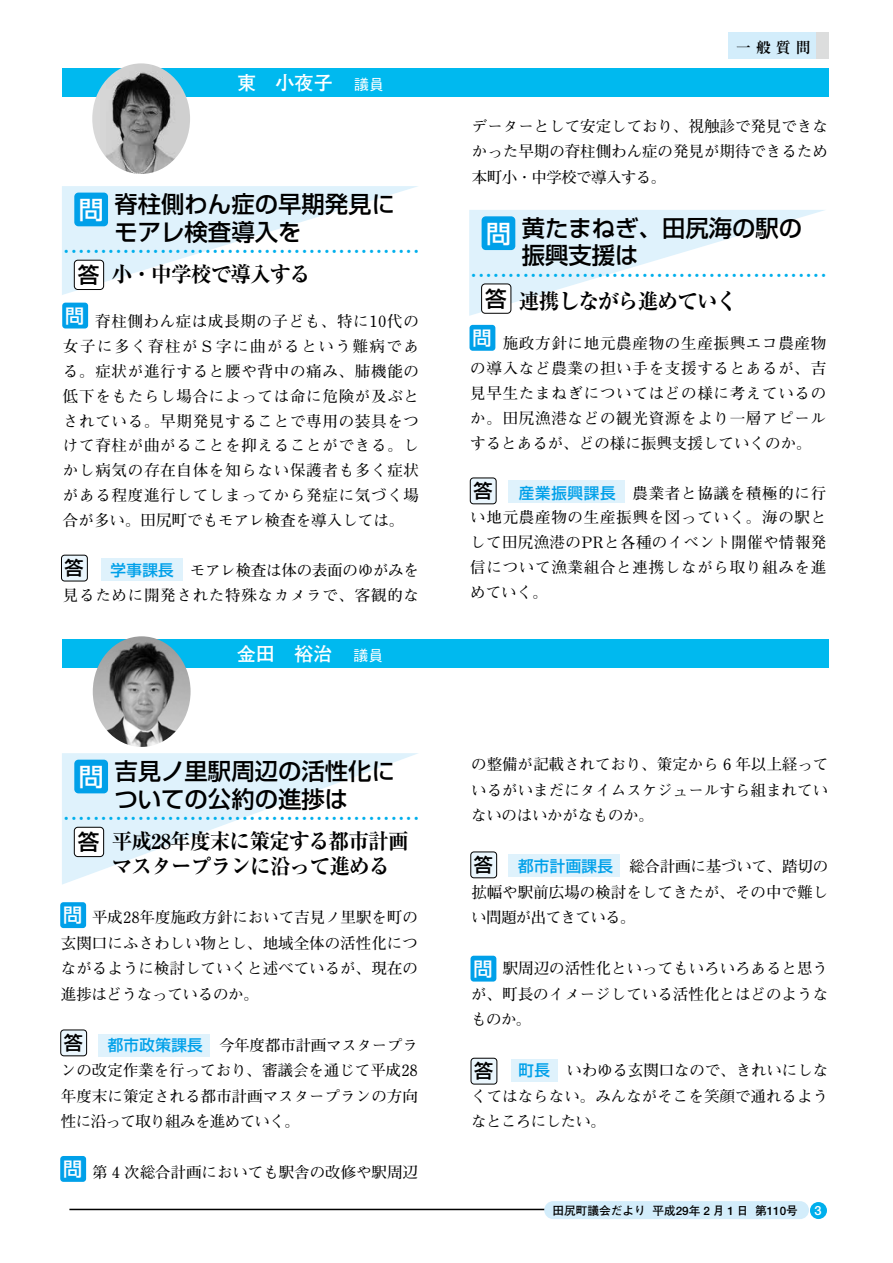
<style>
.page{position:relative;width:893px;height:1263px;background:#fff}
.page>*{position:absolute;margin:0;border:0;box-sizing:border-box;transform-origin:0 0}
.t1{font:500 24.9px "Shin Go";color:#fff}
.t2{font:500 23.4px/27.6px "Shin Go";color:#000}
.t3{font:700 expanded 21.3px/25.5px "Ryumin";letter-spacing:-.04em;color:#000}
.t4{font:700 19.2px "Futo Go B101";color:#fff}
.t5{font:500 19.2px "Shin Go";color:#fff}
.t6{font:500 19.2px "Shin Go";color:#000}
.t7{font:700 15.45px/24.9px "Futo Min A101 Pro";color:#000;text-align:justify}
.t8{font:700 15.45px/24.9px "Futo Min A101 Pro";letter-spacing:.045em;color:#000}
.t9{font:700 14.85px "Futo Go B101";color:#00afec}
.t10{font:700 14.85px "Ryumin";color:#000}
.t11{font:700 12.75px "Futo Go B101";color:#fff}
.t12{font:700 11.7px "Futo Go B101";color:#000}
.s1{font-family:"Gothic BBB";font-weight:500;font-size:14.85px}
.s2{font-family:"Shin Go";font-weight:500;font-stretch:normal;font-size:21.75px}
.s3{font-family:"Shin Go Pro";font-weight:500;color:#00a0e9}
</style>
<div class="page">
<div style="left:101px;top:558px;width:82px;height:23px;background:#dff2fc"></div>
<div style="left:98px;top:1034px;width:112px;height:23px;background:#dff2fc"></div>
<div style="left:508px;top:854px;width:112px;height:23px;background:#dff2fc"></div>
<div style="left:511px;top:1059px;width:46px;height:23px;background:#dff2fc"></div>
<div style="left:509px;top:481px;width:116px;height:22px;background:#dff2fc"></div>
<hr style="left:69px;top:1209px;width:488px;height:1px;background:#000">
<div style="left:810px;top:1202px;width:17px;height:17px;background:#00afec;border-radius:50%"></div>
<div style="left:544px;top:1201px;width:265px;height:18px;background:#d3edfb;border-radius:9px"></div>
<div style="left:816px;top:33px;width:12px;height:26px;background:#dcdddd"></div>
<div style="left:728px;top:33px;width:88px;height:26px;background:#d3edfb"></div>
<svg style="left:62px;top:186px;width:356px;height:109px"></svg>
<div style="left:74px;top:193px;width:34px;height:33px;background:#00a0e9;border-radius:4px"></div>
<div style="left:74px;top:260px;width:30px;height:29px;background:#fff;border-radius:4px"></div>
<div style="left:74px;top:260px;width:30px;height:30px;border:1px solid #000;border-radius:4px"></div>
<div style="left:60px;top:902px;width:26px;height:26px;background:#00a0e9;border-radius:3px"></div>
<div style="left:470px;top:956px;width:26px;height:25px;background:#00a0e9;border-radius:3px"></div>
<div style="left:60px;top:1156px;width:26px;height:26px;background:#00a0e9;border-radius:3px"></div>
<div style="left:61px;top:555px;width:26px;height:26px;background:#eaf6fd;border-radius:3px"></div>
<div style="left:61px;top:555px;width:27px;height:26px;border:1px solid #000;border-radius:3px"></div>
<div style="left:471px;top:1058px;width:26px;height:26px;background:#eaf6fd;border-radius:3px"></div>
<div style="left:471px;top:1058px;width:26px;height:26px;border:1px solid #000;border-radius:3px"></div>
<div style="left:61px;top:1030px;width:26px;height:26px;background:#eaf6fd;border-radius:3px"></div>
<div style="left:60px;top:1029px;width:27px;height:27px;border:1px solid #000;border-radius:3px"></div>
<div style="left:471px;top:852px;width:26px;height:26px;background:#eaf6fd;border-radius:3px"></div>
<div style="left:470px;top:851px;width:27px;height:27px;border:1px solid #000;border-radius:3px"></div>
<div style="left:62px;top:303px;width:26px;height:25px;background:#00a0e9;border-radius:3px"></div>
<svg style="left:469px;top:210px;width:356px;height:106px"></svg>
<div style="left:482px;top:216px;width:33px;height:34px;background:#00a0e9;border-radius:4px"></div>
<div style="left:482px;top:284px;width:29px;height:29px;background:#fff;border-radius:4px"></div>
<div style="left:481px;top:284px;width:30px;height:30px;border:1px solid #000;border-radius:4px"></div>
<div style="left:469px;top:325px;width:26px;height:26px;background:#00a0e9;border-radius:3px"></div>
<div style="left:470px;top:478px;width:26px;height:26px;background:#eaf6fd;border-radius:3px"></div>
<div style="left:470px;top:478px;width:26px;height:26px;border:1px solid #000;border-radius:3px"></div>
<div style="left:62px;top:639px;width:767px;height:28px;background:#00b9ef"></div>
<div style="left:62px;top:68px;width:767px;height:28px;background:#00b9ef"></div>
<img style="left:93px;top:636px;width:98px;height:111px">
<svg style="left:62px;top:753px;width:356px;height:132px"></svg>
<div style="left:74px;top:760px;width:34px;height:33px;background:#00a0e9;border-radius:4px"></div>
<div style="left:74px;top:827px;width:30px;height:29px;background:#fff;border-radius:4px"></div>
<div style="left:74px;top:827px;width:30px;height:30px;border:1px solid #000;border-radius:4px"></div>
<img style="left:92px;top:63px;width:98px;height:111px">
<p class="t4" style="left:237px;top:72px;width:148px">東　小夜子 <span class="s1">議員</span></p>
<p class="t4" style="left:236px;top:72px;width:97px">中川　達夫</p>
<h1 class="t1" style="left:79px;top:193px;width:26px">問</h1>
<h2 class="t2" style="left:114px;top:189px;width:282px">脊柱側わん症の早期発見にモアレ検査導入を</h2>
<p class="t9" style="left:59px;top:243px;width:366px">・・・・・・・・・・・・・・・・・・・・・・・・・・・・・・・・・・・・・・・・・・・・・・・・</p>
<h3 class="t3" style="left:78px;top:260px;width:234px"><span class="s2">答</span>小・中学校で導入する</h3>
<p class="t5" style="left:65px;top:303px;width:21px">問</p>
<p class="t7" style="left:63px;top:307px;width:358px">　　脊柱側わん症は成長期の子ども、特に10代の女子に多く脊柱がＳ字に曲がるという難病である。症状が進行すると腰や背中の痛み、肺機能の低下をもたらし場合によっては命に危険が及ぶとされている。早期発見することで専用の装具をつけて脊柱が曲がることを抑えることができる。しかし病気の存在自体を知らない保護者も多く症状がある程度進行してしまってから発症に気づく場合が多い。田尻町でもモアレ検査を導入しては。</p>
<p class="t8" style="left:63px;top:556px;width:358px">　　　<span class="s3">学事課長</span> モアレ検査は体の表面のゆがみを見るために開発された特殊なカメラで、客観的な</p>
<p class="t6" style="left:65px;top:556px;width:21px">答</p>
<p class="t4" style="left:237px;top:643px;width:148px">金田　裕治 <span class="s1">議員</span></p>
<h1 class="t1" style="left:79px;top:760px;width:26px">問</h1>
<h2 class="t2" style="left:114px;top:756px;width:282px">吉見ノ里駅周辺の活性化についての公約の進捗は</h2>
<p class="t9" style="left:59px;top:810px;width:366px">・・・・・・・・・・・・・・・・・・・・・・・・・・・・・・・・・・・・・・・・・・・・・・・・</p>
<h3 class="t3" style="left:112px;top:827px;width:298px;text-indent:-34px"><span class="s2">答</span>平成28年度末に策定する都市計画マスタープランに沿って進める</h3>
<p class="t5" style="left:63px;top:903px;width:21px">問</p>
<p class="t7" style="left:61px;top:902px;width:358px;line-height:25.5px;text-indent:16px">　平成28年度施政方針において吉見ノ里駅を町の玄関口にふさわしい物とし、地域全体の活性化につながるように検討していくと述べているが、現在の進捗はどうなっているのか。</p>
<p class="t7" style="left:61px;top:1030px;width:359px;line-height:25.5px">　　　<span class="s3">都市政策課長</span> 今年度都市計画マスタープランの改定作業を行っており、審議会を通じて平成28年度末に策定される都市計画マスタープランの方向性に沿って取り組みを進めていく。</p>
<p class="t7" style="left:92px;top:1158px;width:327px">第 4 次総合計画においても駅舎の改修や駅周辺</p>
<p class="t6" style="left:64px;top:1030px;width:21px">答</p>
<p class="t5" style="left:63px;top:1156px;width:21px">問</p>
<p class="t10" style="left:736px;top:38px;width:76px">一般質問</p>
<p class="t7" style="left:472px;top:111px;width:357px;line-height:25.5px">データーとして安定しており、視触診で発見できなかった早期の脊柱側わん症の発見が期待できるため本町小・中学校で導入する。</p>
<h1 class="t1" style="left:486px;top:217px;width:26px">問</h1>
<h2 class="t2" style="left:522px;top:213px;width:282px">黄たまねぎ、田尻海の駅の振興支援は</h2>
<p class="t9" style="left:466px;top:266px;width:366px">・・・・・・・・・・・・・・・・・・・・・・・・・・・・・・・・・・・・・・・・・・・・・・・・</p>
<h3 class="t3" style="left:485px;top:287px;width:254px"><span class="s2">答</span>連携しながら進めていく</h3>
<p class="t5" style="left:473px;top:325px;width:21px">問</p>
<p class="t7" style="left:470px;top:329px;width:358px">　　施政方針に地元農産物の生産振興エコ農産物の導入など農業の担い手を支援するとあるが、吉見早生たまねぎについてはどの様に考えているのか。田尻漁港などの観光資源をより一層アピールするとあるが、どの様に振興支援していくのか。</p>
<p class="t7" style="left:470px;top:478px;width:358px">　　　<span class="s3">産業振興課長</span>　農業者と協議を積極的に行い地元農産物の生産振興を図っていく。海の駅として田尻漁港のPRと各種のイベント開催や情報発信について漁業組合と連携しながら取り組みを進めていく。</p>
<p class="t6" style="left:473px;top:478px;width:21px">答</p>
<p class="t7" style="left:471px;top:750px;width:359px;line-height:25.5px">の整備が記載されており、策定から 6 年以上経っているがいまだにタイムスケジュールすら組まれていないのはいかがなものか。</p>
<p class="t7" style="left:471px;top:852px;width:359px;line-height:25.5px">　　　<span class="s3">都市計画課長</span> 総合計画に基づいて、踏切の拡幅や駅前広場の検討をしてきたが、その中で難しい問題が出てきている。</p>
<p class="t7" style="left:471px;top:954px;width:358px;line-height:25.5px">　　駅周辺の活性化といってもいろいろあると思うが、町長のイメージしている活性化とはどのようなものか。</p>
<p class="t7" style="left:471px;top:1056px;width:359px;line-height:25.5px">　　　<span class="s3">町長</span> いわゆる玄関口なので、きれいにしなくてはならない。みんながそこを笑顔で通れるようなところにしたい。</p>
<p class="t6" style="left:474px;top:852px;width:21px">答</p>
<p class="t5" style="left:474px;top:956px;width:21px">問</p>
<p class="t6" style="left:474px;top:1059px;width:21px">答</p>
<p class="t12" style="left:552px;top:1204px;width:247px">田尻町議会だより 平成29年 2 月 1 日 第110号</p>
<p class="t11" style="left:814px;top:1202px;width:9px">3</p>
</div>
